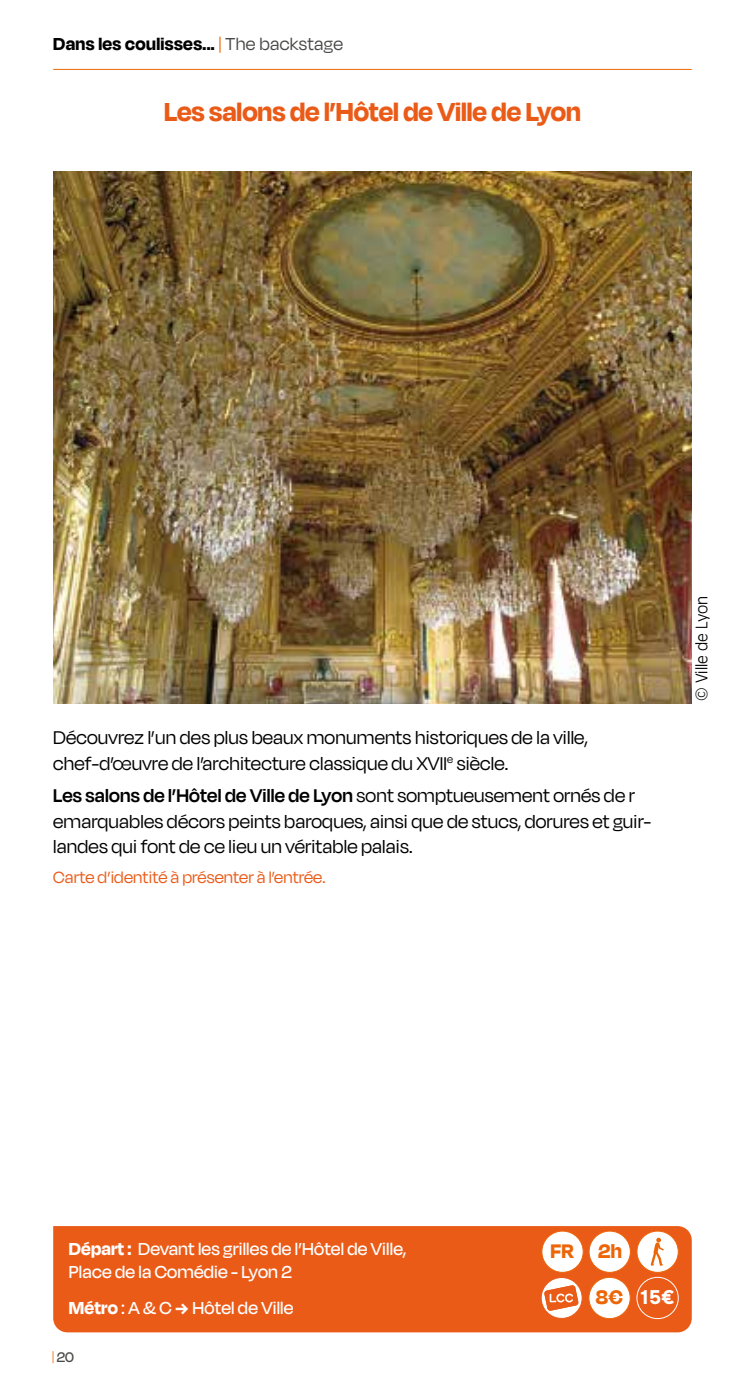
<style>
.page{position:relative;width:745px;height:1382px;background:#fff}
.page>*{position:absolute;margin:0;border:0;box-sizing:border-box;transform-origin:0 0}
.t1{font:700 30px "Degular Display";color:#ea5b18}
.t2{font:700 22.75px "Degular Display";color:#ec6608}
.t3{font:21.25px/25.5px "Degular Display";letter-spacing:.01em;color:#000}
.t4{font:500 20px/22.5px "Degular Display";letter-spacing:.01em;color:#fff}
.t5{font:700 20px "Degular Display";letter-spacing:.02em;color:#000}
.t6{font:700 19.75px "Maax";color:#fff}
.t7{font:18.75px "Degular Display";letter-spacing:.01em;color:#ea5b18}
.t8{font:300 17.5px "Antique Oli";color:#000}
.t9{font:500 16px "Degular Display";color:#4a4a49}
.s1{font-weight:400;color:#f08031}
.s2{font-weight:400;color:#4a4a49}
.s3{font-weight:600}
.s4{font-weight:700}
.s5{font-family:"Maax";font-weight:700;font-size:17.5px}
.s6{font-family:"Degular Display";font-size:22.75px;color:#ec6608}
</style>
<div class="page">
<div style="left:53px;top:1226px;width:638px;height:106px;background:#ea5b18"></div>
<hr style="left:53px;top:69px;width:638px;height:1px;background:#ec6608">
<svg style="left:53px;top:1351px;width:1px;height:12px"></svg>
<div style="left:541px;top:1231px;width:42px;height:42px;background:#fff;border:1px solid #ec6608;border-radius:50%"></div>
<div style="left:588px;top:1231px;width:42px;height:42px;background:#fff;border:1px solid #ec6608;border-radius:50%"></div>
<div style="left:636px;top:1231px;width:42px;height:42px;background:#fff;border:1px solid #ec6608;border-radius:50%"></div>
<svg style="left:650px;top:1238px;width:13px;height:28px"></svg>
<svg style="left:540px;top:1277px;width:42px;height:42px"></svg>
<svg style="left:543px;top:1285px;width:35px;height:26px"></svg>
<div style="left:588px;top:1277px;width:42px;height:42px;background:#fff;border:1px solid #ec6608;border-radius:50%"></div>
<div style="left:636px;top:1277px;width:42px;height:42px;border:1px solid #fff;border-radius:50%"></div>
<img style="left:53px;top:171px;width:638px;height:532px">
<p class="t5" style="left:53px;top:32px;width:291px">Dans les coulisses... <span class="s1">|</span> <span class="s2">The backstage</span></p>
<h1 class="t1" style="left:164px;top:94px;width:418px">Les salons de l’Hôtel de Ville de Lyon</h1>
<p class="t3" style="left:53px;top:724px;width:535px">Découvrez l’un des plus beaux monuments historiques de la ville, chef-d’œuvre de l’architecture classique du XVII<sup>e</sup> siècle.</p>
<p class="t3" style="left:53px;top:782px;width:599px"><span class="s3">Les salons de l’Hôtel de Ville de Lyon</span> sont somptueusement ornés de r emarquables décors peints baroques, ainsi que de stucs, dorures et guir&shy;landes qui font de ce lieu un véritable palais.</p>
<p class="t7" style="left:53px;top:866px;width:274px">Carte d’identité à présenter à l’entrée.</p>
<p class="t8" style="left:692px;top:701px;width:107px;rotate:-90deg">© Ville de Lyon</p>
<p class="t4" style="left:69px;top:1237px;width:338px"><span class="s4">Départ :</span> Devant les grilles de l’Hôtel de Ville,<br>Place de la Comédie - Lyon 2</p>
<p class="t4" style="left:69px;top:1295px;width:226px"><span class="s4">Métro</span> : A &amp; C <span class="s5">-&gt;</span> Hôtel de Ville</p>
<p class="t9" style="left:57px;top:1348px;width:19px">20</p>
<p class="t2" style="left:550px;top:1237px;width:73px">FR 2h</p>
<p class="t6" style="left:595px;top:1286px;width:80px"><span class="s6">8€</span> 15€</p>
</div>
